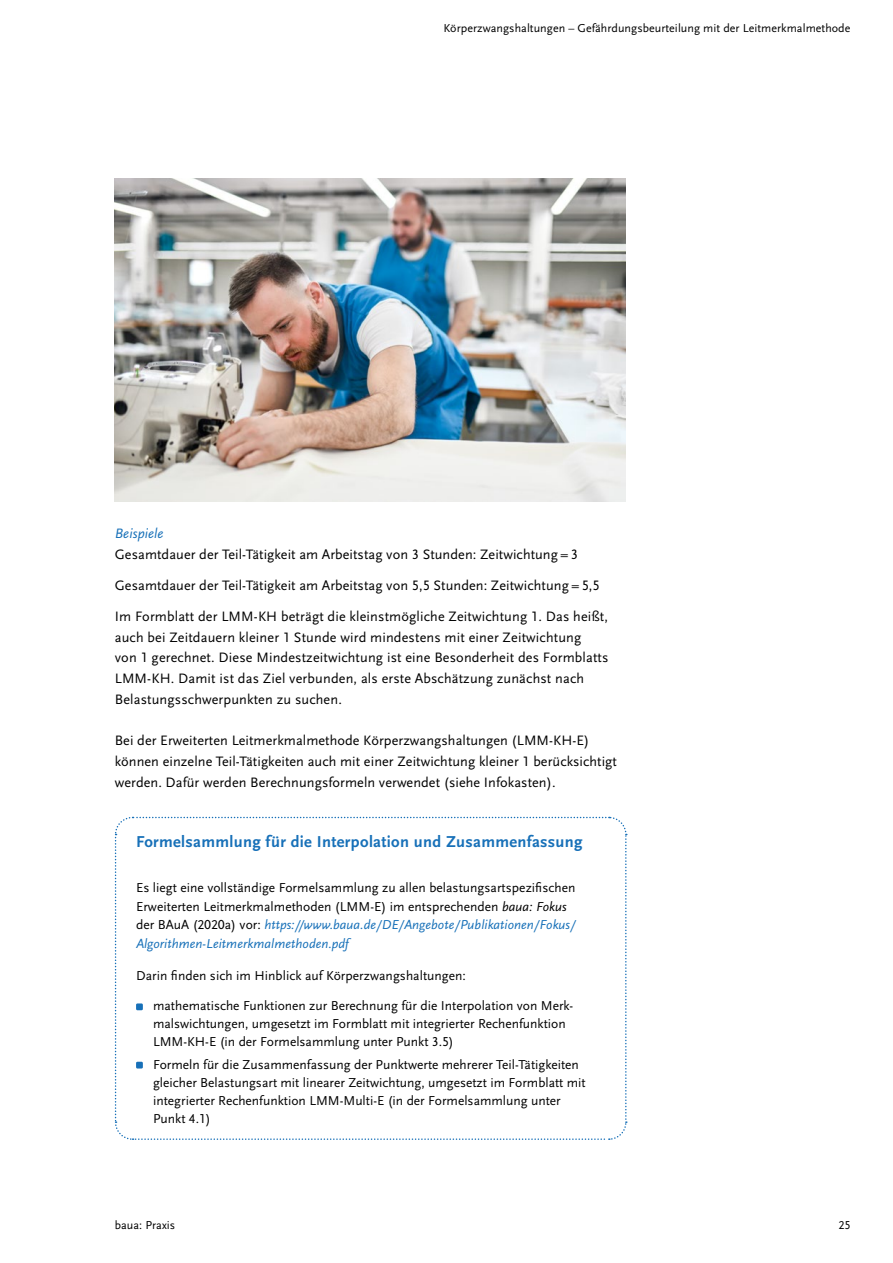
<style>
.page{position:relative;width:893px;height:1263px;background:#fff}
.page>*{position:absolute;margin:0;border:0;box-sizing:border-box;transform-origin:0 0}
.t1{font:700 16.5px "Scala Sans Pro";letter-spacing:.02em;color:#1770b8}
.t2{font:14.25px/20.7px "Scala Sans Pro";letter-spacing:.005em;color:#000}
.t3{font:italic 14.25px "Scala Sans Pro";letter-spacing:.005em;color:#1770b8}
.t4{font:13.5px/18px "Scala Sans Pro";color:#000}
.t5{font:12px "Scala Sans Pro";letter-spacing:.005em;color:#000}
.s1{font-style:italic}
.s2{font-style:italic;color:#1770b8}
</style>
<div class="page">
<svg style="left:114px;top:816px;width:513px;height:324px"></svg>
<div style="left:136px;top:1003px;width:7px;height:7px;background:#1770b8"></div>
<div style="left:136px;top:1062px;width:7px;height:6px;background:#1770b8"></div>
<img style="left:115px;top:179px;width:510px;height:323px">
<p class="t5" style="left:443px;top:22px;width:409px">Körperzwangshaltungen – Gefährdungsbeurteilung mit der Leitmerkmalmethode</p>
<p class="t3" style="left:115px;top:525px;width:50px">Beispiele</p>
<p class="t2" style="left:115px;top:544px;width:465px">Gesamtdauer der Teil-Tätigkeit am Arbeitstag von 3 Stunden: Zeitwichtung = 3</p>
<p class="t2" style="left:115px;top:575px;width:486px">Gesamtdauer der Teil-Tätigkeit am Arbeitstag von 5,5 Stunden: Zeitwichtung = 5,5</p>
<p class="t2" style="left:115px;top:606px;width:495px">Im Formblatt der LMM-KH beträgt die kleinstmögliche Zeitwichtung 1. Das heißt, auch bei Zeitdauern kleiner 1 Stunde wird mindestens mit einer Zeitwichtung<br>von 1 gerechnet. Diese Mindestzeitwichtung ist eine Besonderheit des Formblatts LMM-KH. Damit ist das Ziel verbunden, als erste Abschätzung zunächst nach Belastungsschwerpunkten zu suchen.</p>
<p class="t2" style="left:115px;top:730px;width:504px">Bei der Erweiterten Leitmerkmalmethode Körperzwangshaltungen (LMM-KH-E) können einzelne Teil-Tätigkeiten auch mit einer Zeitwichtung kleiner 1 berücksichtigt werden. Dafür werden Berechnungsformeln verwendet (siehe Infokasten).</p>
<h3 class="t1" style="left:136px;top:833px;width:448px">Formelsammlung für die Interpolation und Zusammenfassung</h3>
<p class="t4" style="left:136px;top:878px;width:441px;line-height:18.8px">Es liegt eine vollständige Formelsammlung zu allen belastungsartspezifischen Erweiterten Leitmerkmalmethoden (LMM-E) im entsprechenden <span class="s1">baua: Fokus </span>der BAuA (2020a) vor: <span class="s2">https://www.baua.de/DE/Angebote/Publikationen/Fokus/ Algorithmen-Leitmerkmalmethoden.pdf</span></p>
<p class="t4" style="left:136px;top:966px;width:331px">Darin finden sich im Hinblick auf Körperzwangshaltungen:</p>
<p class="t4" style="left:153px;top:997px;width:421px">mathematische Funktionen zur Berechnung für die Interpolation von Merk&shy;malswichtungen, umgesetzt im Formblatt mit integrierter Rechenfunktion<br>LMM-KH-E (in der Formelsammlung unter Punkt 3.5)</p>
<p class="t4" style="left:153px;top:1055px;width:434px">Formeln für die Zusammenfassung der Punktwerte mehrerer Teil-Tätigkeiten gleicher Belastungsart mit linearer Zeitwichtung, umgesetzt im Formblatt mit integrierter Rechenfunktion LMM-Multi-E (in der Formelsammlung unter Punkt 4.1)</p>
<p class="t5" style="left:115px;top:1218px;width:62px">baua: Praxis</p>
<p class="t5" style="left:838px;top:1218px;width:14px">25</p>
</div>
